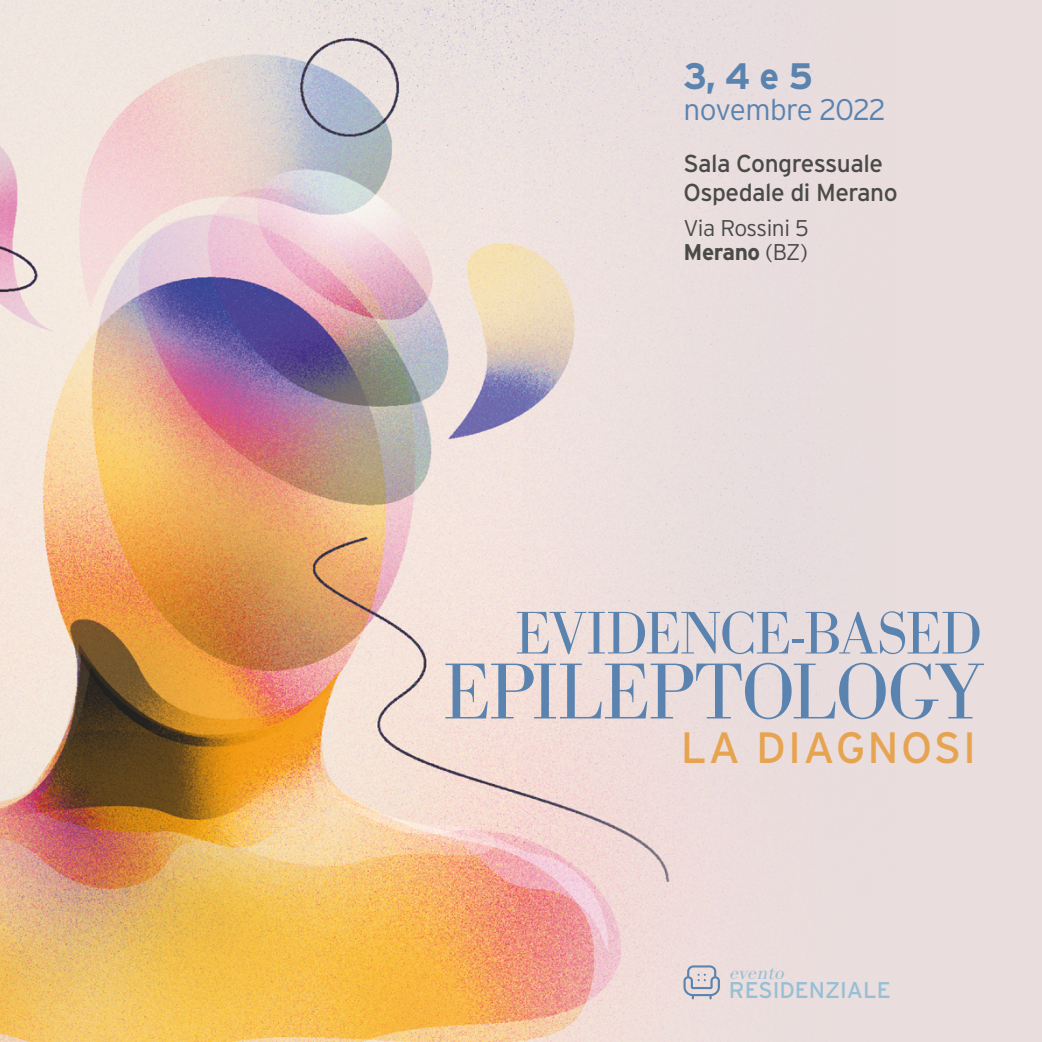
<style>
.page{position:relative;width:1042px;height:1042px;background:#e9ddde}
.page>*{position:absolute;margin:0;border:0;box-sizing:border-box;transform-origin:0 0}
.t1{font:300 82.25px "Bodoni URW";letter-spacing:-.03em;color:#5a83af}
.t2{font:300 62.48px "Bodoni URW";letter-spacing:-.02em;color:#5a83af}
.t3{font:43.75px "Interstate";letter-spacing:.05em;color:#e6a450}
.t4{font:700 36.75px "Interstate";color:#5a83af}
.t5{font:300 29.75px "Interstate";letter-spacing:-.04em;color:#5a83af}
.t6{font:24.5px/29.4px "Interstate";letter-spacing:-.02em;color:#4a4a49}
.t7{font:300 22.75px/24.5px "Interstate";letter-spacing:-.025em;color:#4a4a49}
.t8{font:22.75px "Interstate";color:#96bfd5}
.t9{font:italic 300 21px "Bodoni URW";letter-spacing:.01em;color:#96bfd5}
.s1{font-weight:700}
</style>
<div class="page">
<img style="left:0;top:0;width:824px;height:1042px">
<svg style="left:683px;top:965px;width:37px;height:34px"></svg>
<h3 class="t4" style="left:683px;top:55px;width:131px">3, 4 e 5</h3>
<p class="t5" style="left:683px;top:93px;width:204px">novembre 2022</p>
<p class="t6" style="left:683px;top:149px;width:216px">Sala Congressuale<br>Ospedale di Merano</p>
<p class="t7" style="left:683px;top:215px;width:127px">Via Rossini 5<br><span class="s1">Merano</span> (BZ)</p>
<h2 class="t2" style="left:515px;top:596px;width:469px">EVIDENCE-BASED</h2>
<h1 class="t1" style="left:443px;top:643px;width:541px">EPILEPTOLOGY</h1>
<h3 class="t3" style="left:681px;top:723px;width:297px">LA DIAGNOSI</h3>
<p class="t9" style="left:730px;top:960px;width:56px">evento</p>
<p class="t8" style="left:729px;top:977px;width:163px">RESIDENZIALE</p>
</div>
